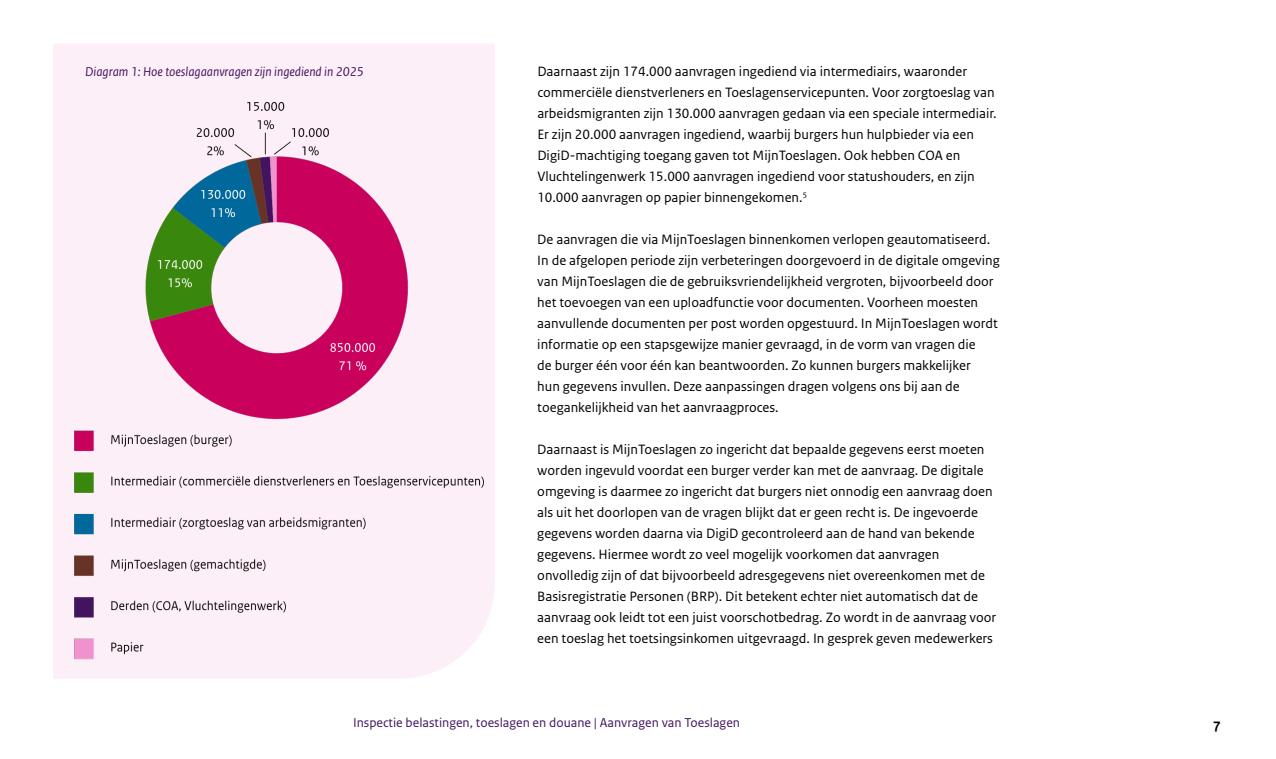
<style>
.page{position:relative;width:1276px;height:759px;background:#fff}
.page>*{position:absolute;margin:0;border:0;box-sizing:border-box;transform-origin:0 0}
.t1{font:700 15px "Rijksoverheid Sans Text";color:#000}
.t2{font:14.25px/21px "Rijksoverheid Sans Text";color:#000}
.t3{font:13.5px "Rijksoverheid Sans Text";color:#42145f}
.t4{font:italic 13.5px "Rijksoverheid Sans Text";color:#42145f}
</style>
<div class="page">
<div style="left:53px;top:44px;width:442px;height:635px;background:#fdeff8"></div>
<img style="left:127px;top:97px;width:290px;height:315px">
<img style="left:66px;top:412px;width:423px;height:266px">
<p class="t4" style="left:85px;top:64px;width:280px">Diagram 1: Hoe toeslagaanvragen zijn ingediend in 2025</p>
<p class="t2" style="left:537px;top:61px;width:461px">Daarnaast zijn 174.000 aanvragen ingediend via intermediairs, waaronder commerciële dienstverleners en Toeslagenservicepunten. Voor zorgtoeslag van arbeidsmigranten zijn 130.000 aanvragen gedaan via een speciale intermediair.<br>Er zijn 20.000 aanvragen ingediend, waarbij burgers hun hulpbieder via een DigiD-machtiging toegang gaven tot MijnToeslagen. Ook hebben COA en Vluchtelingenwerk 15.000 aanvragen ingediend voor statushouders, en zijn 10.000 aanvragen op papier binnengekomen.<sup>5</sup></p>
<p class="t2" style="left:537px;top:229px;width:464px">De aanvragen die via MijnToeslagen binnenkomen verlopen geautomatiseerd.<br>In de afgelopen periode zijn verbeteringen doorgevoerd in de digitale omgeving van MijnToeslagen die de gebruiksvriendelijkheid vergroten, bijvoorbeeld door het toevoegen van een uploadfunctie voor documenten. Voorheen moesten aanvullende documenten per post worden opgestuurd. In MijnToeslagen wordt informatie op een stapsgewijze manier gevraagd, in de vorm van vragen die<br>de burger één voor één kan beantwoorden. Zo kunnen burgers makkelijker<br>hun gegevens invullen. Deze aanpassingen dragen volgens ons bij aan de toegankelijkheid van het aanvraagproces.</p>
<p class="t2" style="left:537px;top:439px;width:460px">Daarnaast is MijnToeslagen zo ingericht dat bepaalde gegevens eerst moeten worden ingevuld voordat een burger verder kan met de aanvraag. De digitale omgeving is daarmee zo ingericht dat burgers niet onnodig een aanvraag doen als uit het doorlopen van de vragen blijkt dat er geen recht is. De ingevoerde gegevens worden daarna via DigiD gecontroleerd aan de hand van bekende gegevens. Hiermee wordt zo veel mogelijk voorkomen dat aanvragen onvolledig zijn of dat bijvoorbeeld adresgegevens niet overeenkomen met de Basisregistratie Personen (BRP). Dit betekent echter niet automatisch dat de aanvraag ook leidt tot een juist voorschotbedrag. Zo wordt in de aanvraag voor een toeslag het toetsingsinkomen uitgevraagd. In gesprek geven medewerkers</p>
<p class="t3" style="left:353px;top:715px;width:388px">Inspectie belastingen, toeslagen en douane | Aanvragen van Toeslagen</p>
<p class="t1" style="left:1213px;top:715px;width:9px">7</p>
</div>
